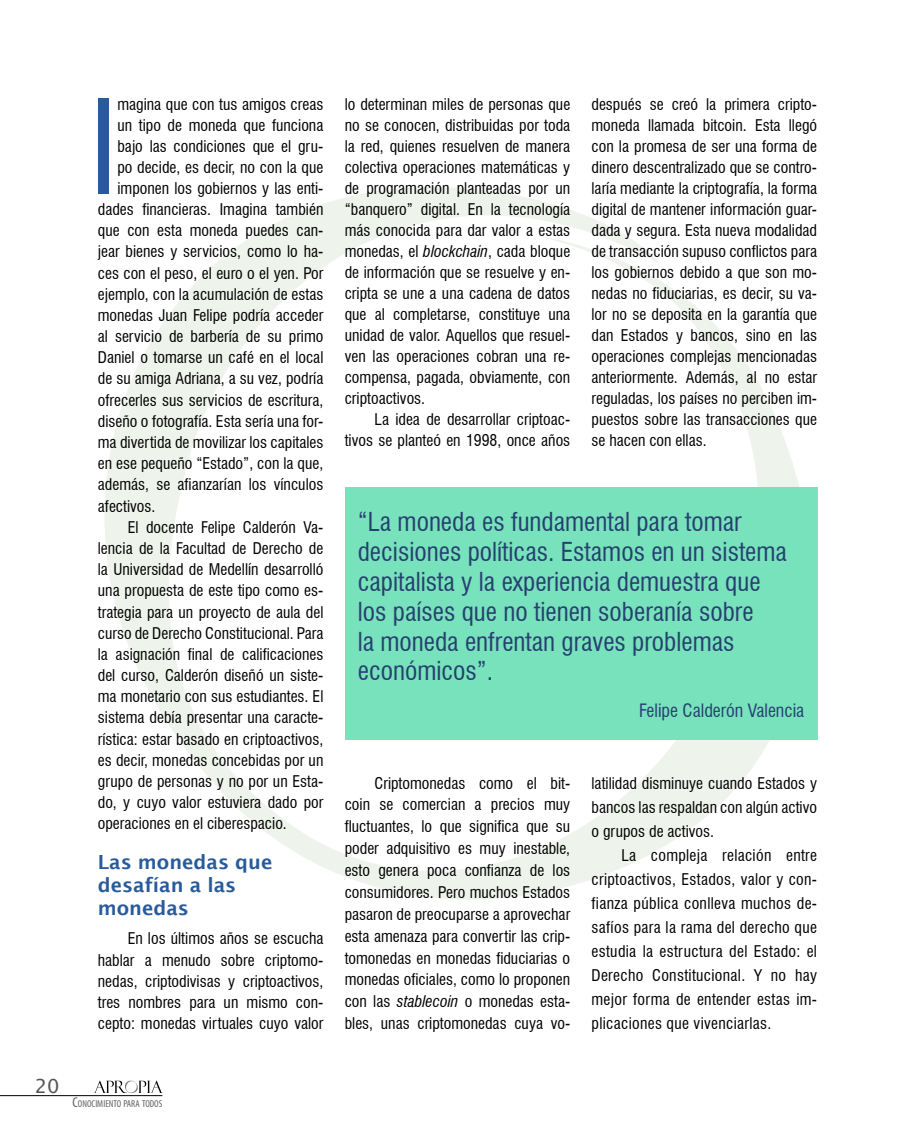
<style>
.page{position:relative;width:915px;height:1127px;background:#fff}
.page>*{position:absolute;margin:0;border:0;box-sizing:border-box;transform-origin:0 0}
.t1{font:condensed 127.5px "Swiss 721 BT";color:#275b9b}
.t2{font:condensed 25.5px/30px "Swiss 721 BT";color:#264070}
.t3{font:600 19.5px/22.6px "Lucida Sans";color:#275b9b}
.t4{font:19.5px "Lucida Sans";color:#575756}
.t5{font:condensed 18px "Swiss 721 BT";color:#264070}
.t6{font:condensed 15.75px/21px "Swiss 721 BT";color:#000;text-align:justify}
.t7{font:condensed 10.05px "Myriad Pro";color:#646363}
.s1{font-size:14.4px}
.s2{font-style:italic}
</style>
<div class="page">
<hr style="left:0;top:1095px;width:162px;height:1px;background:#000">
<svg style="left:94px;top:1080px;width:68px;height:14px"></svg>
<svg style="left:104px;top:187px;width:714px;height:713px"></svg>
<div style="left:345px;top:487px;width:471px;height:253px;background:#78e2bc"></div>
<h1 class="t1" style="left:89px;top:71px;width:30px">I</h1>
<p class="t6" style="left:117px;top:94px;width:207px">magina que con tus amigos creas</p>
<p class="t6" style="left:117px;top:115px;width:207px">un tipo de moneda que funciona</p>
<p class="t6" style="left:117px;top:136px;width:207px">bajo las condiciones que el gru-</p>
<p class="t6" style="left:117px;top:157px;width:207px">po decide, es decir, no con la que</p>
<p class="t6" style="left:117px;top:178px;width:207px">imponen los gobiernos y las enti-</p>
<p class="t6" style="left:98px;top:199px;width:227px">dades financieras. Imagina también</p>
<p class="t6" style="left:98px;top:220px;width:227px">que con esta moneda puedes can-</p>
<p class="t6" style="left:98px;top:241px;width:227px">jear bienes y servicios, como lo ha-</p>
<p class="t6" style="left:98px;top:262px;width:227px">ces con el peso, el euro o el yen. Por</p>
<p class="t6" style="left:98px;top:283px;width:227px">ejemplo, con la acumulación de estas</p>
<p class="t6" style="left:98px;top:305px;width:227px">monedas Juan Felipe podría acceder</p>
<p class="t6" style="left:98px;top:326px;width:227px">al servicio de barbería de su primo</p>
<p class="t6" style="left:98px;top:347px;width:227px">Daniel o tomarse un café en el local</p>
<p class="t6" style="left:98px;top:368px;width:227px">de su amiga Adriana, a su vez, podría</p>
<p class="t6" style="left:98px;top:389px;width:227px">ofrecerles sus servicios de escritura,</p>
<p class="t6" style="left:98px;top:411px;width:227px">diseño o fotografía. Esta sería una for-</p>
<p class="t6" style="left:98px;top:432px;width:227px">ma divertida de movilizar los capitales</p>
<p class="t6" style="left:98px;top:453px;width:227px">en ese pequeño “Estado”, con la que,</p>
<p class="t6" style="left:98px;top:474px;width:227px">además, se afianzarían los vínculos</p>
<p class="t6" style="left:98px;top:495px;width:59px">afectivos.</p>
<p class="t6" style="left:128px;top:516px;width:197px">El docente Felipe Calderón Va-</p>
<p class="t6" style="left:98px;top:538px;width:227px">lencia de la Facultad de Derecho de</p>
<p class="t6" style="left:98px;top:559px;width:227px">la Universidad de Medellín desarrolló</p>
<p class="t6" style="left:98px;top:580px;width:227px">una propuesta de este tipo como es-</p>
<p class="t6" style="left:98px;top:601px;width:227px">trategia para un proyecto de aula del</p>
<p class="t6" style="left:98px;top:622px;width:227px">curso de Derecho Constitucional. Para</p>
<p class="t6" style="left:98px;top:644px;width:227px">la asignación final de calificaciones</p>
<p class="t6" style="left:98px;top:665px;width:227px">del curso, Calderón diseñó un siste-</p>
<p class="t6" style="left:98px;top:686px;width:227px">ma monetario con sus estudiantes. El</p>
<p class="t6" style="left:98px;top:707px;width:227px">sistema debía presentar una caracte-</p>
<p class="t6" style="left:98px;top:728px;width:227px">rística: estar basado en criptoactivos,</p>
<p class="t6" style="left:98px;top:749px;width:227px">es decir, monedas concebidas por un</p>
<p class="t6" style="left:98px;top:771px;width:227px">grupo de personas y no por un Esta-</p>
<p class="t6" style="left:98px;top:792px;width:227px">do, y cuyo valor estuviera dado por</p>
<p class="t6" style="left:98px;top:813px;width:190px">operaciones en el ciberespacio.</p>
<p class="t3" style="left:98px;top:851px;width:176px">Las monedas que desafían a las monedas</p>
<p class="t6" style="left:98px;top:928px;width:227px;text-indent:30px">En los últimos años se escucha hablar a menudo sobre criptomo&shy;nedas, criptodivisas y criptoactivos, tres nombres para un mismo con&shy;cepto: monedas virtuales cuyo valor</p>
<p class="t4" style="left:35px;top:1074px;width:26px">20</p>
<p class="t7" style="left:73px;top:1097px;width:91px"><span class="s1">C</span>ONOCIMIENTO PARA TODOS</p>
<p class="t6" style="left:344px;top:94px;width:227px">lo determinan miles de personas que no se conocen, distribuidas por toda la red, quienes resuelven de manera colectiva operaciones matemáticas y de programación planteadas por un “banquero” digital. En la tecnología más conocida para dar valor a estas monedas, el <span class="s2">blockchain</span>, cada bloque de información que se resuelve y en&shy;cripta se une a una cadena de datos que al completarse, constituye una unidad de valor. Aquellos que resuel&shy;ven las operaciones cobran una re&shy;compensa, pagada, obviamente, con criptoactivos.</p>
<p class="t6" style="left:344px;top:408px;width:227px;text-align:right">La idea de desarrollar criptoac&shy;tivos se planteó en 1998, once años</p>
<p class="t6" style="left:591px;top:93px;width:227px">después se creó la primera cripto&shy;moneda llamada bitcoin. Esta llegó con la promesa de ser una forma de dinero descentralizado que se contro&shy;laría mediante la criptografía, la forma digital de mantener información guar&shy;dada y segura. Esta nueva modalidad de transacción supuso conflictos para los gobiernos debido a que son mo&shy;nedas no fiduciarias, es decir, su va&shy;lor no se deposita en la garantía que dan Estados y bancos, sino en las operaciones complejas mencionadas anteriormente. Además, al no estar reguladas, los países no perciben im&shy;puestos sobre las transacciones que se hacen con ellas.</p>
<h2 class="t2" style="left:358px;top:506px;width:430px">“La moneda es fundamental para tomar decisiones políticas. Estamos en un sistema capitalista y la experiencia demuestra que los países que no tienen soberanía sobre<br>la moneda enfrentan graves problemas económicos”.</h2>
<p class="t5" style="left:639px;top:699px;width:167px">Felipe Calderón Valencia</p>
<p class="t6" style="left:344px;top:772px;width:227px;line-height:21.9px;text-indent:30px">Criptomonedas como el bit&shy;coin se comercian a precios muy fluctuantes, lo que significa que su poder adquisitivo es muy inestable, esto genera poca confianza de los consumidores. Pero muchos Estados pasaron de preocuparse a aprovechar esta amenaza para convertir las crip&shy;tomonedas en monedas fiduciarias o monedas oficiales, como lo proponen con las <span class="s2">stablecoin</span> o monedas esta&shy;bles, unas criptomonedas cuya vo-</p>
<p class="t6" style="left:591px;top:771px;width:227px;line-height:24px">latilidad disminuye cuando Estados y bancos las respaldan con algún activo o grupos de activos.</p>
<p class="t6" style="left:591px;top:843px;width:227px;line-height:24px;text-indent:30px">La compleja relación entre criptoactivos, Estados, valor y con&shy;fianza pública conlleva muchos de&shy;safíos para la rama del derecho que estudia la estructura del Estado: el Derecho Constitucional. Y no hay mejor forma de entender estas im&shy;plicaciones que vivenciarlas.</p>
</div>
